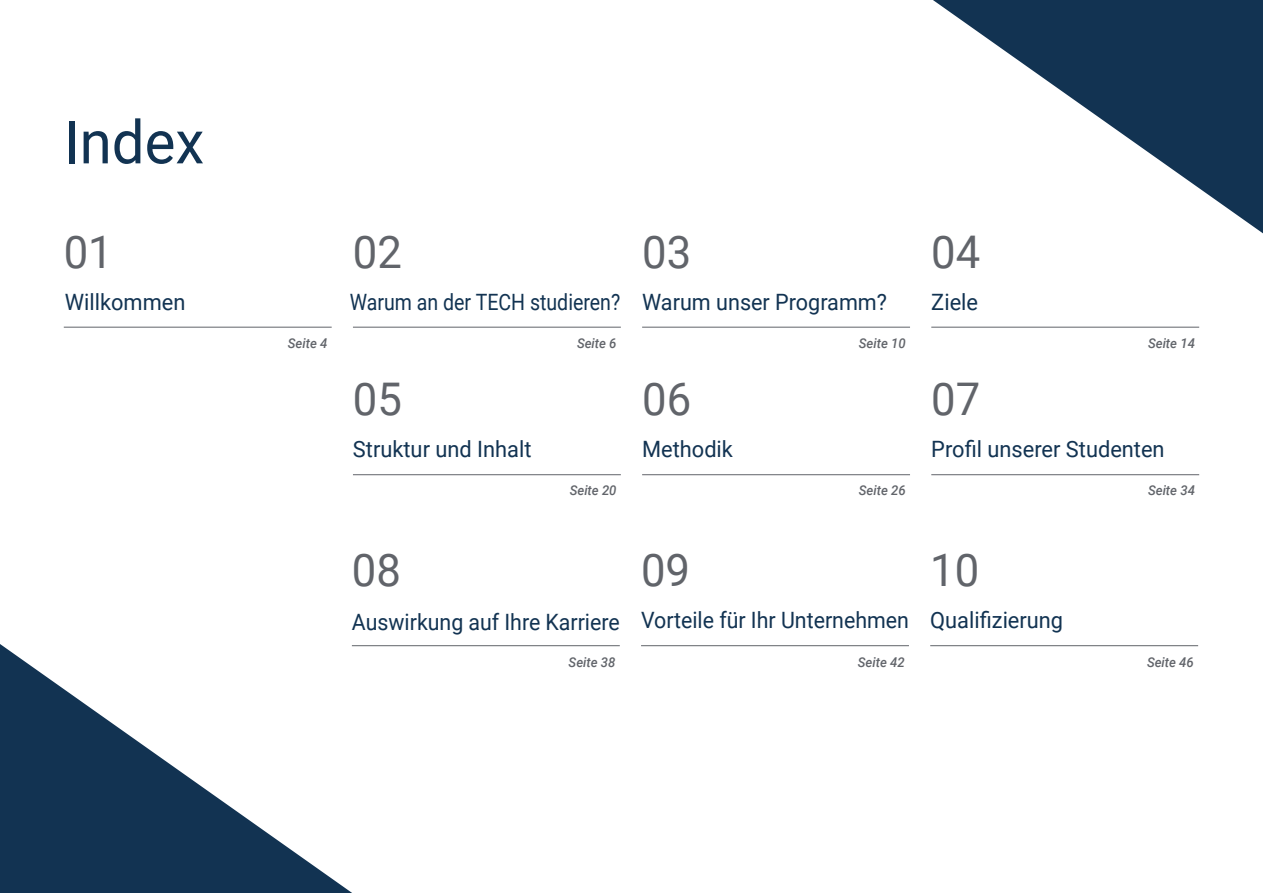
<style>
.page{position:relative;width:1263px;height:893px;background:#fff}
.page>*{position:absolute;margin:0;border:0;box-sizing:border-box;transform-origin:0 0}
.t1{font:60px "Roboto";color:#123352}
.t2{font:45px "Roboto";color:#61646a}
.t3{font:22.5px "Roboto";color:#123352;scale:.95 1}
.t4{font:22.5px "Roboto";color:#123352}
.t5{font:22.5px "Roboto";color:#123352;scale:.87 1}
.t6{font:22.5px "Roboto";color:#123352;scale:.96 1}
.t7{font:italic 500 13.5px "Roboto";color:#61646a}
</style>
<div class="page">
<hr style="left:352px;top:645px;width:268px;height:1px;background:#61646a">
<hr style="left:641px;top:645px;width:268px;height:1px;background:#61646a">
<hr style="left:930px;top:645px;width:268px;height:1px;background:#61646a">
<hr style="left:64px;top:327px;width:268px;height:1px;background:#61646a">
<hr style="left:353px;top:474px;width:268px;height:1px;background:#61646a">
<hr style="left:353px;top:327px;width:268px;height:1px;background:#61646a">
<hr style="left:642px;top:474px;width:268px;height:1px;background:#61646a">
<hr style="left:642px;top:327px;width:268px;height:1px;background:#61646a">
<hr style="left:931px;top:474px;width:268px;height:1px;background:#61646a">
<hr style="left:931px;top:327px;width:268px;height:1px;background:#61646a">
<svg style="left:0;top:644px;width:352px;height:249px"></svg>
<svg style="left:933px;top:0;width:330px;height:233px"></svg>
<h1 class="t1" style="left:64px;top:100px;width:142px">Index</h1>
<h2 class="t2" style="left:64px;top:221px;width:51px">01</h2>
<h2 class="t2" style="left:353px;top:221px;width:51px">02</h2>
<h2 class="t2" style="left:642px;top:221px;width:51px">03</h2>
<h2 class="t2" style="left:931px;top:221px;width:51px">04</h2>
<h3 class="t4" style="left:65px;top:287px;width:122px">Willkommen</h3>
<h3 class="t4" style="left:931px;top:287px;width:48px">Ziele</h3>
<h3 class="t5" style="left:350px;top:287px;width:312px">Warum an der TECH studieren?</h3>
<h3 class="t6" style="left:642px;top:287px;width:257px">Warum unser Programm?</h3>
<p class="t7" style="left:288px;top:334px;width:41px">Seite 4</p>
<h2 class="t2" style="left:353px;top:367px;width:51px">05</h2>
<p class="t7" style="left:577px;top:334px;width:41px">Seite 6</p>
<h2 class="t2" style="left:642px;top:367px;width:51px">06</h2>
<p class="t7" style="left:859px;top:334px;width:48px">Seite 10</p>
<h2 class="t2" style="left:931px;top:367px;width:51px">07</h2>
<p class="t7" style="left:1148px;top:334px;width:48px">Seite 14</p>
<h3 class="t4" style="left:353px;top:433px;width:180px">Struktur und Inhalt</h3>
<p class="t7" style="left:570px;top:480px;width:48px">Seite 20</p>
<h3 class="t4" style="left:642px;top:433px;width:92px">Methodik</h3>
<h3 class="t4" style="left:931px;top:433px;width:235px">Profil unserer Studenten</h3>
<p class="t7" style="left:859px;top:480px;width:48px">Seite 26</p>
<p class="t7" style="left:1148px;top:480px;width:48px">Seite 34</p>
<h2 class="t2" style="left:352px;top:538px;width:51px">08</h2>
<h2 class="t2" style="left:641px;top:539px;width:51px">09</h2>
<h2 class="t2" style="left:930px;top:539px;width:51px">10</h2>
<h3 class="t3" style="left:352px;top:606px;width:283px">Auswirkung auf Ihre Karriere</h3>
<h3 class="t3" style="left:641px;top:604px;width:446px">Vorteile für Ihr Unternehmen Qualifizierung</h3>
<p class="t7" style="left:569px;top:653px;width:48px">Seite 38</p>
<p class="t7" style="left:858px;top:653px;width:48px">Seite 42</p>
<p class="t7" style="left:1147px;top:653px;width:48px">Seite 46</p>
</div>
